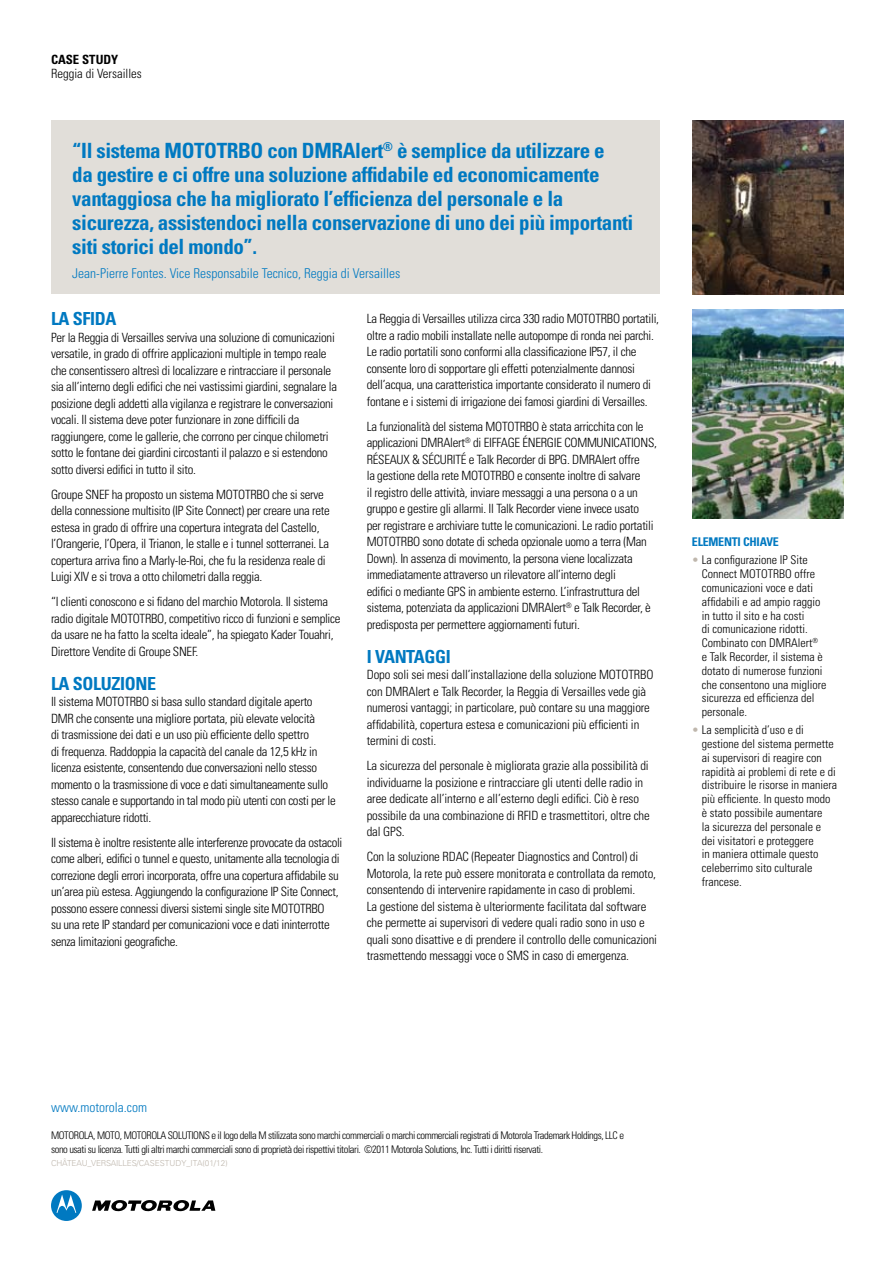
<style>
.page{position:relative;width:893px;height:1263px;background:#fff}
.page>*{position:absolute;margin:0;border:0;box-sizing:border-box;transform-origin:0 0}
.t1{font:700 condensed 21px/24px "Univers";letter-spacing:-.02em;color:#0079c1}
.t2{font:700 condensed 18px "Univers";letter-spacing:-.02em;color:#0079c1}
.t3{font:300 condensed 13.5px "Univers";color:#0079c1}
.t4{font:300 condensed 12.75px/16.5px "Univers";letter-spacing:-.02em;color:#000}
.t5{font:300 condensed 12.75px "Univers";color:#000}
.t6{font:700 condensed 12.75px "Univers";color:#000}
.t7{font:300 condensed 12px/13.8px "Univers";color:#000}
.t8{font:700 condensed 12px "Univers";color:#0079c1}
.t9{font:300 condensed 10.5px/13.5px "Univers";letter-spacing:-.04em;color:#000}
.t10{font:300 8.25px "Univers";letter-spacing:-.03em;color:#bfb7ad}
.s1{color:#bfb7ad}
</style>
<div class="page">
<div style="left:51px;top:120px;width:608px;height:174px;background:#e1ded9"></div>
<img style="left:692px;top:120px;width:151px;height:174px">
<img style="left:692px;top:310px;width:151px;height:208px">
<svg style="left:92px;top:1200px;width:123px;height:12px"></svg>
<div style="left:51px;top:1190px;width:31px;height:31px;background:#0079c1;border-radius:50%"></div>
<svg style="left:57px;top:1194px;width:19px;height:19px"></svg>
<p class="t6" style="left:51px;top:52px;width:69px">CASE STUDY</p>
<p class="t5" style="left:51px;top:65px;width:92px">Reggia di Versailles</p>
<p class="t1" style="left:72px;top:138px;width:563px">“Il sistema MOTOTRBO con DMRAlert<sup>®</sup> è semplice da utilizzare e<br>da gestire e ci offre una soluzione affidabile ed economicamente vantaggiosa che ha migliorato l’efficienza del personale e la sicurezza, assistendoci nella conservazione di uno dei più importanti siti storici del mondo”.</p>
<p class="t3" style="left:72px;top:265px;width:330px">Jean-Pierre Fontes. Vice Responsabile Tecnico, Reggia di Versailles</p>
<h2 class="t2" style="left:51px;top:308px;width:67px">LA SFIDA</h2>
<p class="t4" style="left:51px;top:329px;width:288px">Per la Reggia di Versailles serviva una soluzione di comunicazioni versatile, in grado di offrire applicazioni multiple in tempo reale che consentissero altresì di localizzare e rintracciare il personale sia all’interno degli edifici che nei vastissimi giardini, segnalare la posizione degli addetti alla vigilanza e registrare le conversazioni vocali. Il sistema deve poter funzionare in zone difficili da raggiungere, come le gallerie, che corrono per cinque chilometri sotto le fontane dei giardini circostanti il palazzo e si estendono sotto diversi edifici in tutto il sito.</p>
<p class="t4" style="left:51px;top:486px;width:280px">Groupe SNEF ha proposto un sistema MOTOTRBO che si serve della connessione multisito (IP Site Connect) per creare una rete estesa in grado di offrire una copertura integrata del Castello, l’Orangerie, l’Opera, il Trianon, le stalle e i tunnel sotterranei. La copertura arriva fino a Marly-le-Roi, che fu la residenza reale di Luigi XIV e si trova a otto chilometri dalla reggia.</p>
<p class="t4" style="left:51px;top:593px;width:291px">“I clienti conoscono e si fidano del marchio Motorola. Il sistema radio digitale MOTOTRBO, competitivo ricco di funzioni e semplice da usare ne ha fatto la scelta ideale”, ha spiegato Kader Touahri, Direttore Vendite di Groupe SNEF.</p>
<h2 class="t2" style="left:51px;top:672px;width:107px">LA SOLUZIONE</h2>
<p class="t4" style="left:51px;top:693px;width:286px">Il sistema MOTOTRBO si basa sullo standard digitale aperto DMR che consente una migliore portata, più elevate velocità<br>di trasmissione dei dati e un uso più efficiente dello spettro<br>di frequenza. Raddoppia la capacità del canale da 12,5 kHz in licenza esistente, consentendo due conversazioni nello stesso momento o la trasmissione di voce e dati simultaneamente sullo stesso canale e supportando in tal modo più utenti con costi per le apparecchiature ridotti.</p>
<p class="t4" style="left:51px;top:834px;width:293px">Il sistema è inoltre resistente alle interferenze provocate da ostacoli come alberi, edifici o tunnel e questo, unitamente alla tecnologia di correzione degli errori incorporata, offre una copertura affidabile su un’area più estesa. Aggiungendo la configurazione IP Site Connect, possono essere connessi diversi sistemi single site MOTOTRBO<br>su una rete IP standard per comunicazioni voce e dati ininterrotte senza limitazioni geografiche.</p>
<p class="t4" style="left:367px;top:310px;width:294px">La Reggia di Versailles utilizza circa 330 radio MOTOTRBO portatili, oltre a radio mobili installate nelle autopompe di ronda nei parchi.<br>Le radio portatili sono conformi alla classificazione IP57, il che consente loro di sopportare gli effetti potenzialmente dannosi dell’acqua, una caratteristica importante considerato il numero di fontane e i sistemi di irrigazione dei famosi giardini di Versailles.</p>
<p class="t4" style="left:367px;top:418px;width:292px">La funzionalità del sistema MOTOTRBO è stata arricchita con le applicazioni DMRAlert<sup>®</sup> di EIFFAGE ÉNERGIE COMMUNICATIONS, RÉSEAUX &amp; SÉCURITÉ e Talk Recorder di BPG. DMRAlert offre<br>la gestione della rete MOTOTRBO e consente inoltre di salvare<br>il registro delle attività, inviare messaggi a una persona o a un gruppo e gestire gli allarmi. Il Talk Recorder viene invece usato<br>per registrare e archiviare tutte le comunicazioni. Le radio portatili MOTOTRBO sono dotate di scheda opzionale uomo a terra (Man Down). In assenza di movimento, la persona viene localizzata immediatamente attraverso un rilevatore all’interno degli<br>edifici o mediante GPS in ambiente esterno. L’infrastruttura del sistema, potenziata da applicazioni DMRAlert<sup>®</sup> e Talk Recorder, è predisposta per permettere aggiornamenti futuri.</p>
<h2 class="t2" style="left:367px;top:645px;width:86px">I VANTAGG I</h2>
<p class="t4" style="left:367px;top:666px;width:288px">Dopo soli sei mesi dall’installazione della soluzione MOTOTRBO con DMRAlert e Talk Recorder, la Reggia di Versailles vede già numerosi vantaggi; in particolare, può contare su una maggiore affidabilità, copertura estesa e comunicazioni più efficienti in termini di costi.</p>
<p class="t4" style="left:367px;top:757px;width:284px">La sicurezza del personale è migliorata grazie alla possibilità di individuarne la posizione e rintracciare gli utenti delle radio in aree dedicate all’interno e all’esterno degli edifici. Ciò è reso possibile da una combinazione di RFID e trasmettitori, oltre che dal GPS.</p>
<p class="t4" style="left:367px;top:848px;width:292px">Con la soluzione RDAC (Repeater Diagnostics and Control) di Motorola, la rete può essere monitorata e controllata da remoto, consentendo di intervenire rapidamente in caso di problemi.<br>La gestione del sistema è ulteriormente facilitata dal software che permette ai supervisori di vedere quali radio sono in uso e quali sono disattive e di prendere il controllo delle comunicazioni trasmettendo messaggi voce o SMS in caso di emergenza.</p>
<p class="t8" style="left:692px;top:535px;width:13px">Elementi</p>
<p class="t8" style="left:743px;top:535px;width:20px">chiave</p>
<p class="t7" style="left:702px;top:553px;width:126px;text-indent:-10px"><span class="s1">•</span> La configurazione IP Site<br>Connect MOTOTRBO offre comunicazioni voce e dati affidabili e ad ampio raggio in tutto il sito e ha costi<br>di comunicazione ridotti.<br>Combinato con DMRAlert<sup>®<br></sup>e Talk Recorder, il sistema è dotato di numerose funzioni che consentono una migliore sicurezza ed efficienza del personale.</p>
<p class="t7" style="left:702px;top:723px;width:137px;text-indent:-10px"><span class="s1">•</span> La semplicità d’uso e di gestione del sistema permette ai supervisori di reagire con rapidità ai problemi di rete e di distribuire le risorse in maniera più efficiente. In questo modo è stato possibile aumentare<br>la sicurezza del personale e dei visitatori e proteggere<br>in maniera ottimale questo celeberrimo sito culturale francese.</p>
<p class="t3" style="left:51px;top:1099px;width:98px">www.motorola.com</p>
<p class="t9" style="left:51px;top:1129px;width:574px">MOTOROLA, MOTO, MOTOROLA SOLUTIONS e il logo della M stilizzata sono marchi commerciali o marchi commerciali registrati di Motorola Trademark Holdings, LLC e sono usati su licenza. Tutti gli altri marchi commerciali sono di proprietà dei rispettivi titolari. ©2011 Motorola Solutions, Inc. Tutti i diritti riservati.</p>
<p class="t10" style="left:51px;top:1158px;width:100px">CHÂTEAU_VERSAILLES/CASESTU</p>
<p class="t10" style="left:175px;top:1158px;width:54px">DY_ITA(01/12)</p>
</div>
